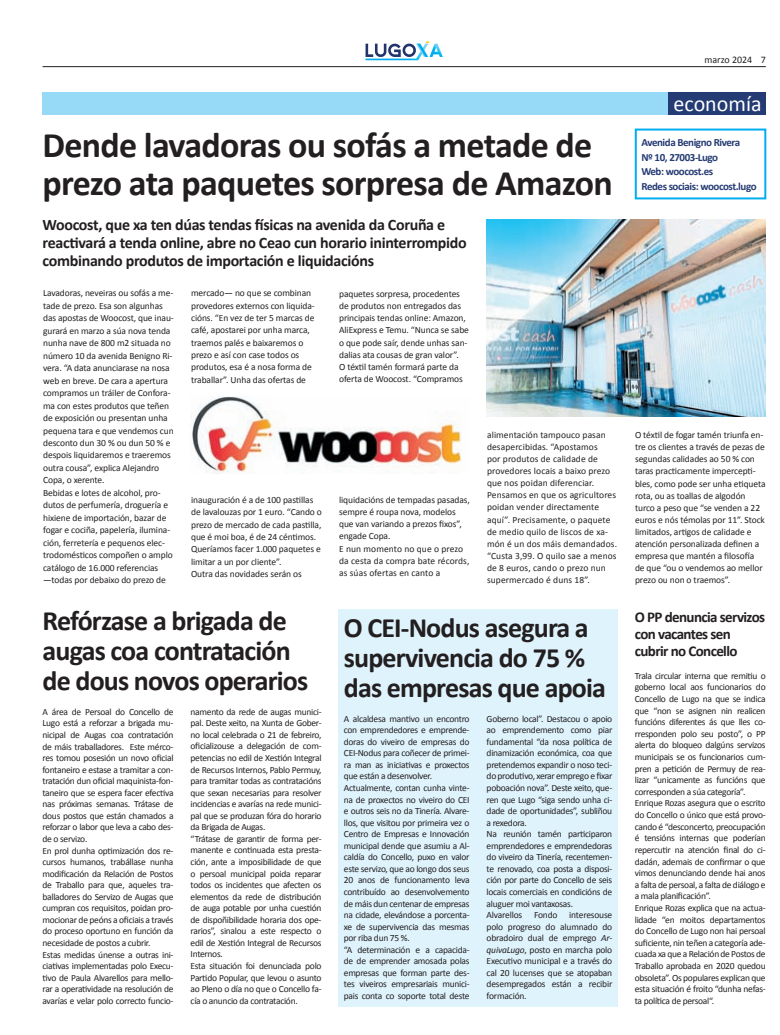
<style>
.page{position:relative;width:780px;height:1035px;background:#fff}
.page>*{position:absolute;margin:0;border:0;box-sizing:border-box;transform-origin:0 0}
.t1{font:700 36px/38px "Calibri";letter-spacing:-.02em;color:#231f20}
.t2{font:700 28px/30px "Calibri";letter-spacing:-.03em;color:#231f20}
.t3{font:22px "Calibri";color:#fff}
.t4{font:700 16px/18px "Calibri";letter-spacing:-.02em;color:#231f20}
.t5{font:700 15px/17px "Calibri";letter-spacing:-.04em;color:#231f20}
.t6{font:700 11px/15px "Calibri";letter-spacing:-.04em;color:#253b73}
.t7{font:10px "Calibri";color:#231f20}
.t8{font:9.5px/11.6px "Calibri";letter-spacing:-.03em;color:#231f20}
.t9{font:9.5px/12.5px "Calibri";letter-spacing:-.01em;color:#231f20}
.t10{font:9.5px/12.1px "Calibri";letter-spacing:.01em;color:#231f20}
.s1{font-style:italic}
</style>
<div class="page">
<svg style="left:365px;top:41px;width:78px;height:19px"></svg>
<hr style="left:43px;top:66px;width:722px;height:1px;background:#231f20">
<div style="left:43px;top:92px;width:722px;height:22px;background:#97daf8"></div>
<div style="left:668px;top:92px;width:97px;height:22px;background:#253b73"></div>
<div style="left:338px;top:609px;width:279px;height:397px;background:#dff3fc"></div>
<img style="left:486px;top:220px;width:279px;height:196px">
<div style="left:634px;top:129px;width:132px;height:70px;border:2px solid #00aeef"></div>
<img style="left:191px;top:397px;width:271px;height:76px">
<p class="t7" style="left:704px;top:54px;width:63px">marzo 2024 7</p>
<h3 class="t3" style="left:673px;top:90px;width:89px">economía</h3>
<h1 class="t1" style="left:43px;top:125px;width:571px">Dende lavadoras ou sofás a metade de prezo ata paquetes sorpresa de Amazon</h1>
<p class="t6" style="left:641px;top:134px;width:117px">Avenida Benigno Rivera<br>Nº 10, 27003-Lugo<br>Web: woocost.es<br>Redes sociais: woocost.lugo</p>
<h3 class="t4" style="left:43px;top:215px;width:425px">Woocost, que xa ten dúas tendas físicas na avenida da Coruña e reactivará a tenda online, abre no Ceao cun horario ininterrompido combinando produtos de importación e liquidacións</h3>
<p class="t9" style="left:43px;top:286px;width:132px">Lavadoras, neveiras ou sofás a me&shy;tade de prezo. Esa son algunhas das apostas de Woocost, que inau&shy;gurará en marzo a súa nova tenda nunha nave de 800 m2 situada no número 10 da avenida Benigno Ri&shy;vera. “A data anunciarase na nosa web en breve. De cara a apertura compramos un tráiler de Confora&shy;ma con estes produtos que teñen de exposición ou presentan unha pequena tara e que vendemos cun desconto dun 30 % ou dun 50 % e despois liquidaremos e traeremos outra cousa”, explica Alejandro<br>Copa, o xerente.<br>Bebidas e lotes de alcohol, pro&shy;dutos de perfumería, droguería e hixiene de importación, bazar de fogar e cociña, papelería, ilumina&shy;ción, ferretería e pequenos elec&shy;trodomésticos compoñen o amplo catálogo de 16.000 referencias —todas por debaixo do prezo de</p>
<p class="t9" style="left:191px;top:286px;width:125px">mercado— no que se combinan provedores externos con liquida&shy;cións. “En vez de ter 5 marcas de café, apostarei por unha marca, traemos palés e baixaremos o prezo e así con case todos os produtos, esa é a nosa forma de traballar”. Unha das ofertas de</p>
<p class="t9" style="left:191px;top:493px;width:132px">inauguración é a de 100 pastillas de lavalouzas por 1 euro. “Cando o prezo de mercado de cada pastilla, que é moi boa, é de 24 céntimos.<br>Queríamos facer 1.000 paquetes e limitar a un por cliente”.<br>Outra das novidades serán os</p>
<h2 class="t2" style="left:43px;top:604px;width:267px">Refórzase a brigada de augas coa contratación de dous novos operarios</h2>
<p class="t8" style="left:43px;top:705px;width:132px">A área de Persoal do Concello de Lugo está a reforzar a brigada mu&shy;nicipal de Augas coa contratación de máis traballadores. Este mérco&shy;res tomou posesión un novo oficial fontaneiro e estase a tramitar a con&shy;tratación dun oficial maquinista-fon&shy;taneiro que se espera facer efectiva nas próximas semanas. Trátase de dous postos que están chamados a reforzar o labor que leva a cabo des&shy;de o servizo.<br>En prol dunha optimización dos re&shy;cursos humanos, trabállase nunha modificación da Relación de Postos de Traballo para que, aqueles tra&shy;balladores do Servizo de Augas que cumpran cos requisitos, poidan pro&shy;mocionar de peóns a oficiais a través do proceso oportuno en función da necesidade de postos a cubrir.<br>Estas medidas únense a outras ini&shy;ciativas implementadas polo Execu&shy;tivo de Paula Alvarellos para mello&shy;rar a operatividade na resolución de avarías e velar polo correcto funcio-</p>
<p class="t8" style="left:190px;top:705px;width:132px">namento da rede de augas munici&shy;pal. Deste xeito, na Xunta de Gober&shy;no local celebrada o 21 de febreiro, oficializouse a delegación de com&shy;petencias no edil de Xestión Integral de Recursos Internos, Pablo Permuy, para tramitar todas as contratacións que sexan necesarias para resolver incidencias e avarías na rede munici&shy;pal que se produzan fóra do horario da Brigada de Augas.<br>“Trátase de garantir de forma per&shy;manente e continuada esta presta&shy;ción, ante a imposibilidade de que o persoal municipal poida reparar todos os incidentes que afecten os elementos da rede de distribución de auga potable por unha cuestión de dispoñibilidade horaria dos ope&shy;rarios”, sinalou a este respecto o edil de Xestión Integral de Recursos Internos.<br>Esta situación foi denunciada polo Partido Popular, que levou o asunto ao Pleno o día no que o Concello fa&shy;cía o anuncio da contratación.</p>
<p class="t9" style="left:339px;top:287px;width:131px;line-height:12.2px">paquetes sorpresa, procedentes de produtos non entregados das principais tendas online: Amazon,<br>AliExpress e Temu. “Nunca se sabe o que pode saír, dende unhas san&shy;dalias ata cousas de gran valor”.<br>O téxtil tamén formará parte da oferta de Woocost. “Compramos</p>
<p class="t9" style="left:339px;top:493px;width:132px;line-height:12.2px">liquidacións de tempadas pasadas, sempre é roupa nova, modelos que van variando a prezos fixos”, engade Copa.<br>E nun momento no que o prezo da cesta da compra bate récords, as súas ofertas en canto a</p>
<p class="t10" style="left:487px;top:428px;width:131px">alimentación tampouco pasan desapercibidas. “Apostamos<br>por produtos de calidade de provedores locais a baixo prezo que nos poidan diferenciar.<br>Pensamos en que os agricultores poidan vender directamente aquí”. Precisamente, o paquete de medio quilo de liscos de xa&shy;món é un dos máis demandados. “Custa 3,99. O quilo sae a menos de 8 euros, cando o prezo nun supermercado é duns 18”.</p>
<p class="t9" style="left:635px;top:428px;width:132px;line-height:12.1px">O téxtil de fogar tamén triunfa en&shy;tre os clientes a través de pezas de segundas calidades ao 50 % con taras practicamente impercepti&shy;bles, como pode ser unha etiqueta rota, ou as toallas de algodón turco a peso que “se venden a 22 euros e nós témolas por 11”. Stock limitados, artigos de calidade e atención personalizada definen a empresa que mantén a filosofía de que “ou o vendemos ao mellor prezo ou non o traemos”.</p>
<h2 class="t2" style="left:344px;top:611px;width:263px">O CEI-Nodus asegura a supervivencia do 75 % das empresas que apoia</h2>
<p class="t8" style="left:344px;top:712px;width:127px">A alcaldesa mantivo un encontro con emprendedores e emprende&shy;doras do viveiro de empresas do<br>CEI-Nodus para coñecer de primei&shy;ra man as iniciativas e proxectos que están a desenvolver.<br>Actualmente, contan cunha vinte&shy;na de proxectos no viveiro do CEI e outros seis no da Tinería. Alvare&shy;llos, que visitou por primeira vez o<br>Centro de Empresas e Innovación municipal dende que asumiu a Al&shy;caldía do Concello, puxo en valor este servizo, que ao longo dos seus<br>20 anos de funcionamento leva contribuído ao desenvolvemento de máis dun centenar de empresas na cidade, elevándose a porcenta&shy;xe de supervivencia das mesmas por riba dun 75 %.<br>“A determinación e a capacida&shy;de de emprender amosada polas empresas que forman parte des&shy;tes viveiros empresariais munici&shy;pais conta co soporte total deste</p>
<p class="t8" style="left:486px;top:712px;width:127px">Goberno local”. Destacou o apoio ao emprendemento como piar fundamental “da nosa política de dinamización económica, coa que pretendemos expandir o noso teci&shy;do produtivo, xerar emprego e fixar poboación nova”. Deste xeito, que&shy;ren que Lugo “siga sendo unha ci&shy;dade de oportunidades”, subliñou a rexedora.<br>Na reunión tamén participaron emprendedores e emprendedoras do viveiro da Tinería, recentemen&shy;te renovado, coa posta a disposi&shy;ción por parte do Concello de seis locais comerciais en condicións de aluguer moi vantaxosas.<br>Alvarellos Fondo interesouse polo progreso do alumnado do obradoiro dual de emprego <span class="s1">Ar&shy;quivaLugo</span>, posto en marcha polo<br>Executivo municipal e a través do cal 20 lucenses que se atopaban desempregados están a recibir formación.</p>
<h3 class="t5" style="left:634px;top:607px;width:132px">O PP denuncia servizos con vacantes sen cubrir no Concello</h3>
<p class="t8" style="left:634px;top:669px;width:132px">Trala circular interna que remitiu o goberno local aos funcionarios do Concello de Lugo na que se indica que “non se asignen nin realicen funcións diferentes ás que lles co&shy;rresponden polo seu posto”, o PP alerta do bloqueo dalgúns servizos municipais se os funcionarios cum&shy;pren a petición de Permuy de rea&shy;lizar “unicamente as funcións que corresponden a súa categoría”.<br>Enrique Rozas asegura que o escrito do Concello o único que está provo&shy;cando é “desconcerto, preocupación é tensións internas que poderían repercutir na atención final do ci&shy;dadán, ademais de confirmar o que vimos denunciando dende hai anos a falta de persoal, a falta de diálogo e a mala planificación”.<br>Enrique Rozas explica que na actua&shy;lidade “en moitos departamentos do Concello de Lugo non hai persoal suficiente, nin teñen a categoría ade&shy;cuada xa que a Relación de Postos de Traballo aprobada en 2020 quedou obsoleta”. Os populares explican que esta situación é froito “dunha nefas&shy;ta política de persoal“.</p>
</div>
